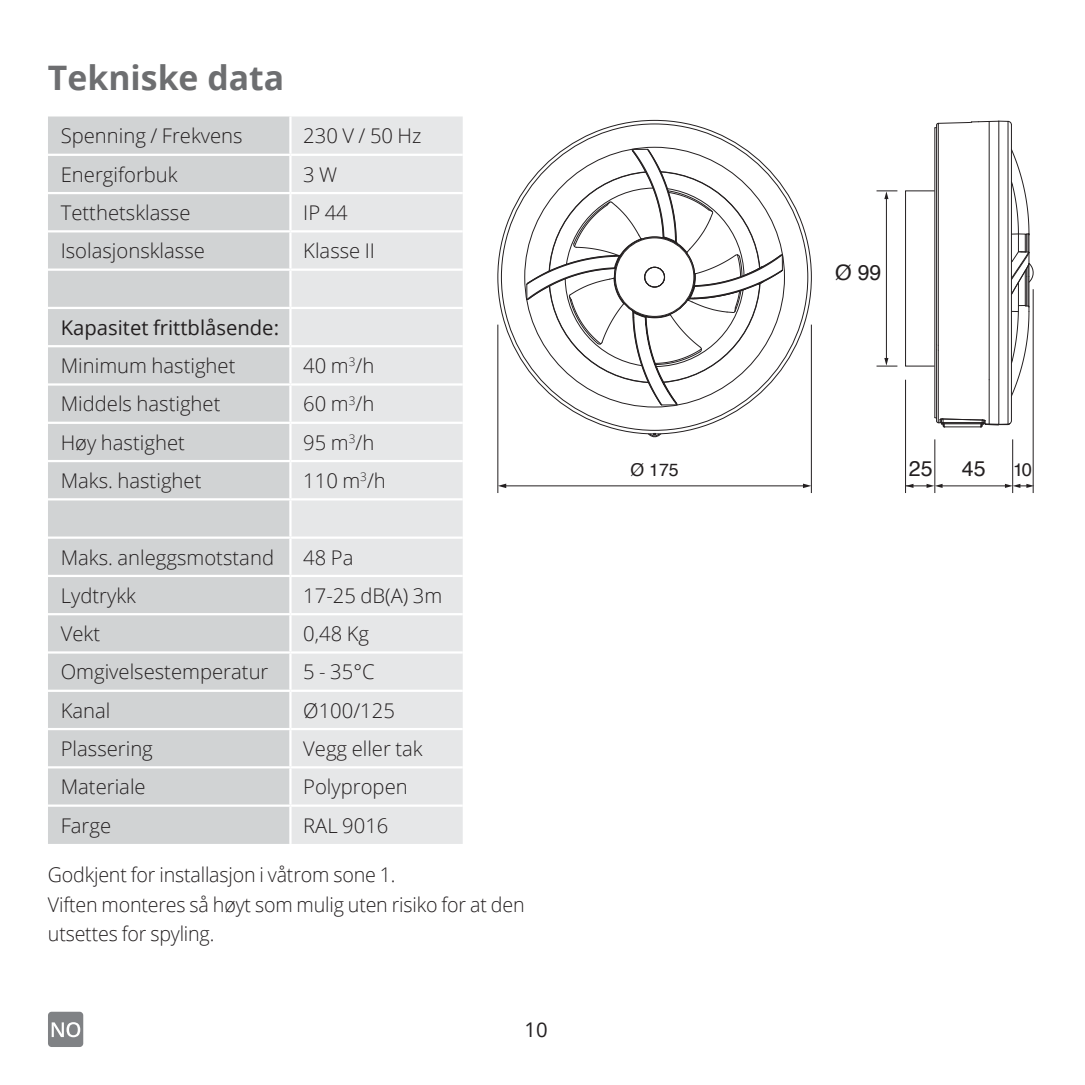
<style>
.page{position:relative;width:1085px;height:1085px;background:#fff}
.page>*{position:absolute;margin:0;border:0;box-sizing:border-box;transform-origin:0 0}
.t1{font:700 33.75px "Open Sans";color:#6d6e70}
.t2{font:21.38px "Helvetica";color:#231f20}
.t3{font:300 20.25px/29.2px "Open Sans";color:#231f20}
.t4{font:20.25px "Open Sans";color:#231f20}
.t5{font:18.22px "Helvetica";color:#231f20}
.t6{font:17.78px "Helvetica";color:#231f20}
</style>
<div class="page">
<div style="left:48px;top:1011px;width:35px;height:36px;background:#808285;border-radius:4px"></div>
<svg style="left:52px;top:1022px;width:28px;height:15px"></svg>
<svg style="left:647px;top:433px;width:14px;height:4px"></svg>
<svg style="left:526px;top:148px;width:257px;height:259px"></svg>
<hr style="left:811px;top:324px;width:1px;height:169px;background:#231f20">
<hr style="left:497px;top:324px;width:1px;height:169px;background:#231f20">
<hr style="left:504px;top:485px;width:300px;height:1px;background:#231f20">
<svg style="left:498px;top:483px;width:8px;height:5px"></svg>
<svg style="left:803px;top:483px;width:8px;height:5px"></svg>
<hr style="left:998px;top:121px;width:1px;height:303px;background:#231f20">
<hr style="left:1011px;top:125px;width:1px;height:295px;background:#231f20">
<hr style="left:934px;top:128px;width:1px;height:289px;background:#231f20">
<hr style="left:937px;top:124px;width:1px;height:221px;background:#231f20">
<hr style="left:936px;top:126px;width:1px;height:218px;background:#231f20">
<hr style="left:936px;top:349px;width:1px;height:72px;background:#231f20">
<hr style="left:1007px;top:121px;width:1px;height:303px;background:#231f20">
<hr style="left:988px;top:380px;width:1px;height:44px;background:#231f20">
<hr style="left:988px;top:121px;width:1px;height:259px;background:#231f20">
<hr style="left:937px;top:350px;width:1px;height:73px;background:#231f20">
<svg style="left:934px;top:121px;width:78px;height:7px"></svg>
<svg style="left:934px;top:417px;width:78px;height:11px"></svg>
<svg style="left:1010px;top:149px;width:24px;height:248px"></svg>
<hr style="left:1012px;top:439px;width:1px;height:54px;background:#231f20">
<hr style="left:1032px;top:289px;width:1px;height:204px;background:#231f20">
<hr style="left:934px;top:439px;width:1px;height:54px;background:#231f20">
<hr style="left:941px;top:485px;width:65px;height:1px;background:#231f20">
<hr style="left:905px;top:380px;width:1px;height:113px;background:#231f20">
<svg style="left:906px;top:484px;width:36px;height:4px"></svg>
<svg style="left:1004px;top:484px;width:30px;height:4px"></svg>
<div style="left:905px;top:190px;width:30px;height:176px;border:1px solid #231f20"></div>
<hr style="left:886px;top:198px;width:1px;height:161px;background:#231f20">
<svg style="left:876px;top:190px;width:21px;height:9px"></svg>
<svg style="left:876px;top:358px;width:21px;height:9px"></svg>
<div style="left:48px;top:116px;width:241px;height:728px;background:#d1d3d4"></div>
<div style="left:291px;top:116px;width:172px;height:728px;background:#e6e7e8"></div>
<hr style="left:48px;top:154px;width:242px;height:2px;background:#fff">
<hr style="left:290px;top:154px;width:173px;height:2px;background:#fff">
<hr style="left:48px;top:192px;width:242px;height:2px;background:#fff">
<hr style="left:290px;top:192px;width:173px;height:2px;background:#fff">
<hr style="left:48px;top:230px;width:242px;height:2px;background:#fff">
<hr style="left:290px;top:230px;width:173px;height:2px;background:#fff">
<hr style="left:48px;top:268px;width:242px;height:3px;background:#fff">
<hr style="left:290px;top:268px;width:173px;height:3px;background:#fff">
<hr style="left:48px;top:307px;width:242px;height:2px;background:#fff">
<hr style="left:290px;top:307px;width:173px;height:2px;background:#fff">
<hr style="left:48px;top:345px;width:242px;height:2px;background:#fff">
<hr style="left:290px;top:345px;width:173px;height:2px;background:#fff">
<hr style="left:48px;top:383px;width:242px;height:2px;background:#fff">
<hr style="left:290px;top:383px;width:173px;height:2px;background:#fff">
<hr style="left:48px;top:421px;width:242px;height:3px;background:#fff">
<hr style="left:290px;top:421px;width:173px;height:3px;background:#fff">
<hr style="left:48px;top:460px;width:242px;height:2px;background:#fff">
<hr style="left:290px;top:460px;width:173px;height:2px;background:#fff">
<hr style="left:48px;top:498px;width:242px;height:2px;background:#fff">
<hr style="left:290px;top:498px;width:173px;height:2px;background:#fff">
<hr style="left:48px;top:536px;width:242px;height:3px;background:#fff">
<hr style="left:290px;top:536px;width:173px;height:3px;background:#fff">
<hr style="left:48px;top:575px;width:242px;height:2px;background:#fff">
<hr style="left:290px;top:575px;width:173px;height:2px;background:#fff">
<hr style="left:48px;top:613px;width:242px;height:2px;background:#fff">
<hr style="left:290px;top:613px;width:173px;height:2px;background:#fff">
<hr style="left:48px;top:651px;width:242px;height:2px;background:#fff">
<hr style="left:290px;top:651px;width:173px;height:2px;background:#fff">
<hr style="left:48px;top:689px;width:242px;height:3px;background:#fff">
<hr style="left:290px;top:689px;width:173px;height:3px;background:#fff">
<hr style="left:48px;top:728px;width:242px;height:2px;background:#fff">
<hr style="left:290px;top:728px;width:173px;height:2px;background:#fff">
<hr style="left:48px;top:766px;width:242px;height:2px;background:#fff">
<hr style="left:290px;top:766px;width:173px;height:2px;background:#fff">
<hr style="left:48px;top:804px;width:242px;height:2px;background:#fff">
<hr style="left:290px;top:804px;width:173px;height:2px;background:#fff">
<h1 class="t1" style="left:48px;top:54px;width:238px">Tekniske data</h1>
<p class="t3" style="left:61px;top:120px;width:183px">Spenning / Frekvens</p>
<p class="t3" style="left:303px;top:120px;width:120px">230 V / 50 Hz</p>
<p class="t3" style="left:61px;top:159px;width:118px">Energiforbuk</p>
<p class="t3" style="left:303px;top:159px;width:36px">3 W</p>
<p class="t3" style="left:61px;top:197px;width:131px">Tetthetsklasse</p>
<p class="t3" style="left:303px;top:197px;width:46px">IP 44</p>
<p class="t3" style="left:61px;top:236px;width:146px">Isolasjonsklasse</p>
<p class="t3" style="left:303px;top:236px;width:73px">Klasse II</p>
<p class="t4" style="left:61px;top:313px;width:220px">Kapasitet frittblåsende:</p>
<p class="t3" style="left:61px;top:350px;width:176px">Minimum hastighet</p>
<p class="t3" style="left:303px;top:350px;width:73px">40 m<sup>3</sup>/h</p>
<p class="t3" style="left:61px;top:389px;width:161px">Middels hastighet</p>
<p class="t3" style="left:303px;top:389px;width:73px">60 m<sup>3</sup>/h</p>
<p class="t3" style="left:61px;top:427px;width:126px">Høy hastighet</p>
<p class="t3" style="left:303px;top:427px;width:73px">95 m<sup>3</sup>/h</p>
<p class="t3" style="left:61px;top:465px;width:142px">Maks. hastighet</p>
<p class="t3" style="left:303px;top:465px;width:84px">110 m<sup>3</sup>/h</p>
<p class="t3" style="left:61px;top:542px;width:215px">Maks. anleggsmotstand</p>
<p class="t3" style="left:303px;top:542px;width:52px">48 Pa</p>
<p class="t3" style="left:61px;top:580px;width:77px">Lydtrykk</p>
<p class="t3" style="left:303px;top:580px;width:141px">17-25 dB(A) 3m</p>
<p class="t3" style="left:61px;top:618px;width:41px">Vekt</p>
<p class="t3" style="left:303px;top:618px;width:67px">0,48 Kg</p>
<p class="t3" style="left:61px;top:657px;width:209px">Omgivelsestemperatur</p>
<p class="t3" style="left:303px;top:657px;width:73px">5 - 35°C</p>
<p class="t3" style="left:61px;top:695px;width:51px">Kanal</p>
<p class="t3" style="left:303px;top:695px;width:93px">Ø100/125</p>
<p class="t3" style="left:61px;top:733px;width:94px">Plassering</p>
<p class="t3" style="left:303px;top:733px;width:121px">Vegg eller tak</p>
<p class="t3" style="left:61px;top:771px;width:86px">Materiale</p>
<p class="t3" style="left:303px;top:771px;width:106px">Polypropen</p>
<p class="t3" style="left:61px;top:810px;width:52px">Farge</p>
<p class="t3" style="left:303px;top:810px;width:87px">RAL 9016</p>
<p class="t3" style="left:48px;top:860px;width:478px">Godkjent for installasjon i våtrom sone 1.<br>Viften monteres så høyt som mulig uten risiko for at den utsettes for spyling.</p>
<p class="t4" style="left:524px;top:1015px;width:25px">10</p>
<p class="t2" style="left:835px;top:263px;width:48px">Ø 99</p>
<p class="t2" style="left:908px;top:459px;width:25px">25</p>
<p class="t6" style="left:630px;top:462px;width:50px">Ø 175</p>
<p class="t2" style="left:961px;top:459px;width:25px">45</p>
<p class="t5" style="left:1013px;top:462px;width:20px">10</p>
</div>
